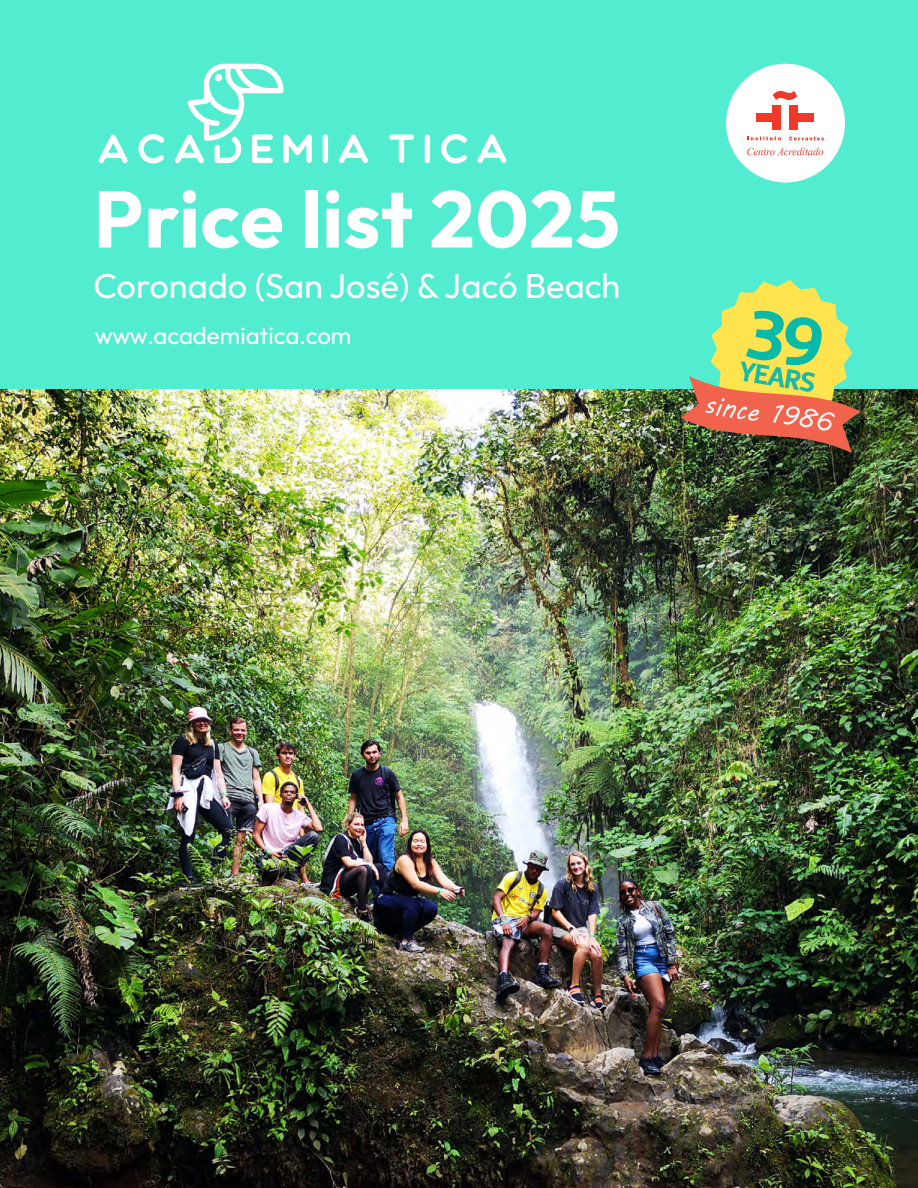
<style>
.page{position:relative;width:918px;height:1188px;background:#fff}
.page>*{position:absolute;margin:0;border:0;box-sizing:border-box;transform-origin:0 0}
.t1{font:700 79.8px "Outfit";letter-spacing:.01em;color:#fff}
.t2{font:34.5px "Outfit";color:#fff}
.t3{font:24px "Outfit";color:#fff}
</style>
<div class="page">
<div style="left:0;top:0;width:918px;height:393px;background:#52edd1"></div>
<img style="left:0;top:390px;width:918px;height:798px">
<svg style="left:477px;top:135px;width:30px;height:28px"></svg>
<svg style="left:441px;top:134px;width:26px;height:30px"></svg>
<div style="left:425px;top:135px;width:5px;height:28px;background:#fff;border-radius:3px"></div>
<svg style="left:389px;top:135px;width:25px;height:28px"></svg>
<svg style="left:339px;top:135px;width:29px;height:28px"></svg>
<svg style="left:138px;top:134px;width:26px;height:30px"></svg>
<div style="left:323px;top:135px;width:5px;height:28px;background:#fff;border-radius:3px"></div>
<svg style="left:175px;top:64px;width:137px;height:99px"></svg>
<svg style="left:98px;top:135px;width:30px;height:28px"></svg>
<div style="left:726px;top:64px;width:119px;height:119px;background:#fff;border-radius:50%"></div>
<svg style="left:748px;top:136px;width:33px;height:4px"></svg>
<svg style="left:789px;top:137px;width:35px;height:4px"></svg>
<div style="left:757px;top:113px;width:24px;height:8px;background:#ee392b"></div>
<div style="left:789px;top:113px;width:25px;height:8px;background:#ee392b"></div>
<div style="left:773px;top:105px;width:8px;height:24px;background:#ee392b"></div>
<div style="left:789px;top:105px;width:8px;height:24px;background:#ee392b"></div>
<svg style="left:773px;top:91px;width:24px;height:9px"></svg>
<svg style="left:747px;top:148px;width:76px;height:7px"></svg>
<svg style="left:680px;top:280px;width:181px;height:173px"></svg>
<h1 class="t1" style="left:93px;top:167px;width:528px">Price list 2025</h1>
<p class="t2" style="left:93px;top:264px;width:529px">Coronado (San José) &amp; Jacó Beach</p>
<p class="t3" style="left:95px;top:320px;width:258px">www.academiatica.com</p>
</div>
